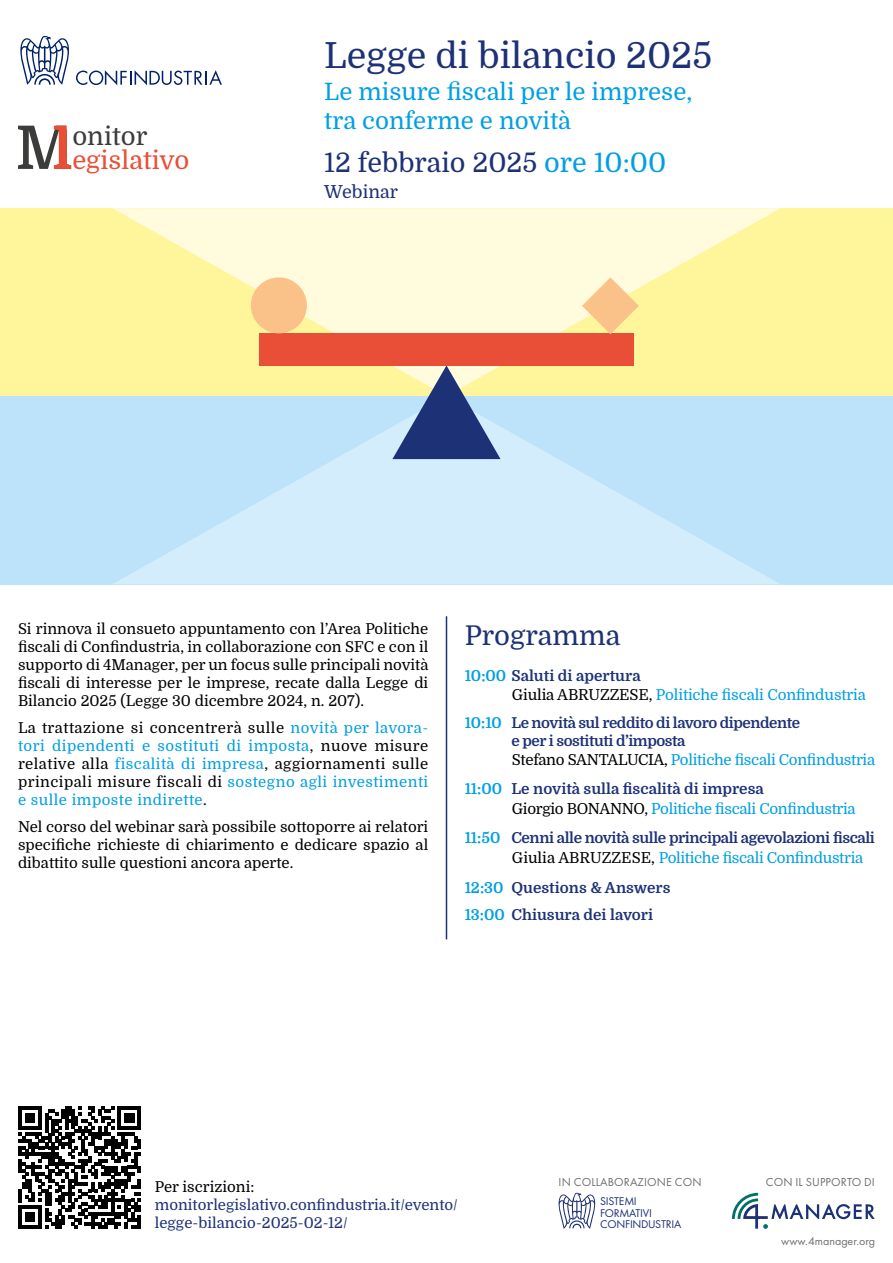
<style>
.page{position:relative;width:893px;height:1263px;background:#fff}
.page>*{position:absolute;margin:0;border:0;box-sizing:border-box;transform-origin:0 0}
.t1{font:36px "Domine";color:#1d3176}
.t2{font:27.3px "Domine";color:#1d3176}
.t3{font:27px "Domine";color:#1d3176}
.t4{font:25.65px "Domine";color:#e94f35}
.t5{font:25.65px "Domine";color:#3c3c3b}
.t6{font:24px/28.8px "Domine";color:#009fe3}
.t7{font:18px "Domine";color:#1d3176}
.t8{font:700 15.15px/29.2px "Domine";letter-spacing:-.015em;color:#1d3176}
.t9{font:15.15px/18.1px "Domine";letter-spacing:-.01em;color:#009fe3}
.t10{font:15px/18px "Domine";color:#000;text-align:justify}
.t11{font:15px/18px "Domine";letter-spacing:.03em;color:#009fe3;text-align:justify}
.t12{font:15px/18px "Domine";color:#1d3176}
.t13{font:700 15px/18px "Domine";letter-spacing:-.03em;color:#1d3176}
.t14{font:12px "Futura PT";letter-spacing:.01em;color:#706f6f}
.t15{font:11.7px/11.7px "Futura PT";letter-spacing:-.025em;color:#1d3176}
.s1{color:#009fe3}
.s2{color:#000}
.s3{font-weight:700}
.s4{font-weight:700;color:#1d3176}
.s5{font-weight:400;color:#000}
.s6{font-weight:400;color:#009fe3}
</style>
<div class="page">
<hr style="left:446px;top:616px;width:1px;height:323px;background:#1d3176">
<svg style="left:19px;top:1106px;width:122px;height:122px"></svg>
<svg style="left:559px;top:1193px;width:37px;height:36px"></svg>
<svg style="left:732px;top:1193px;width:143px;height:36px"></svg>
<div style="left:0;top:208px;width:893px;height:376px;background:#fff59b"></div>
<div style="left:0;top:396px;width:893px;height:188px;background:#bce3fa"></div>
<svg style="left:114px;top:427px;width:665px;height:157px;fill:#d4edfc"></svg>
<svg style="left:113px;top:208px;width:667px;height:125px;fill:#fffbdc"></svg>
<div style="left:259px;top:333px;width:375px;height:33px;background:#e94f36"></div>
<svg style="left:392px;top:365px;width:109px;height:94px"></svg>
<div style="left:251px;top:277px;width:56px;height:56px;background:#fac189;border-radius:50%"></div>
<svg style="left:582px;top:277px;width:57px;height:57px"></svg>
<svg style="left:18px;top:126px;width:53px;height:43px"></svg>
<svg style="left:20px;top:36px;width:49px;height:49px"></svg>
<svg style="left:76px;top:70px;width:146px;height:15px"></svg>
<h3 class="t5" style="left:72px;top:122px;width:77px">onitor</h3>
<h3 class="t4" style="left:72px;top:146px;width:118px">egislativo</h3>
<h1 class="t1" style="left:324px;top:36px;width:389px">Legge di bilancio 2025</h1>
<h3 class="t6" style="left:324px;top:78px;width:370px">Le misure fiscali per le imprese, tra conferme e novità</h3>
<h3 class="t3" style="left:324px;top:148px;width:343px">12 febbraio 2025 <span class="s1">ore 10:00</span></h3>
<p class="t7" style="left:324px;top:182px;width:75px">Webinar</p>
<p class="t10" style="left:18px;top:620px;width:412px">Si rinnova il consueto appuntamento con l’Area Politiche fiscali di Confindustria, in collaborazione con SFC e con il supporto di 4Manager, per un focus sulle principali novità fiscali di interesse per le imprese, recate dalla Legge di Bilancio 2025 (Legge 30 dicembre 2024, n. 207).</p>
<p class="t11" style="left:18px;top:719px;width:412px"><span class="s2">La trattazione si concentrerà sulle</span> novità per lavora&shy;tori dipendenti e sostituti di imposta<span class="s2">, nuove misure relative alla</span> fiscalità di impresa<span class="s2">, aggiornamenti sulle principali misure fiscali di</span> sostegno agli investimenti e sulle imposte indirette<span class="s2">.</span></p>
<p class="t10" style="left:18px;top:818px;width:412px">Nel corso del webinar sarà possibile sottoporre ai relatori specifiche richieste di chiarimento e dedicare spazio al dibattito sulle questioni ancora aperte.</p>
<h2 class="t2" style="left:465px;top:621px;width:157px">Programma</h2>
<p class="t9" style="left:512px;top:667px;width:356px;text-indent:-47px"><span class="s3">10:00</span> <span class="s4">Saluti di apertura<br></span><span class="s2">Giulia ABRUZZESE,</span> Politiche fiscali Confindustria</p>
<p class="t13" style="left:511px;top:714px;width:290px;text-indent:-47px"><span class="s1">10:10</span> Le novità sul reddito di lavoro dipendente e per i sostituti d’imposta</p>
<p class="t8" style="left:465px;top:745px;width:412px;text-indent:47px"><span class="s5">Stefano SANTALUCIA,</span> <span class="s6">Politiche fiscali Confindustria<br></span><span class="s1">11:00</span> Le novità sulla fiscalità di impresa</p>
<p class="t8" style="left:465px;top:794px;width:412px;text-indent:47px"><span class="s5">Giorgio BONANNO,</span> <span class="s6">Politiche fiscali Confindustria<br></span><span class="s1">11:50</span> Cenni alle novità sulle principali agevolazioni fiscali</p>
<p class="t9" style="left:465px;top:844px;width:400px;line-height:29.2px;text-indent:47px"><span class="s2">Giulia ABRUZZESE,</span> Politiche fiscali Confindustria<br><span class="s3">12:30</span> <span class="s4">Questions &amp; Answers</span></p>
<p class="t8" style="left:465px;top:900px;width:190px"><span class="s1">13:00</span> Chiusura dei lavori</p>
<p class="t14" style="left:559px;top:1175px;width:144px">IN COLLABORAZIONE CON</p>
<p class="t14" style="left:766px;top:1175px;width:111px">CON IL SUPPORTO DI</p>
<p class="t10" style="left:155px;top:1178px;width:101px">Per iscrizioni:</p>
<p class="t12" style="left:155px;top:1196px;width:305px">monitorlegislativo.confindustria.it/evento/ legge-bilancio-2025-02-12/</p>
<p class="t15" style="left:600px;top:1195px;width:83px">SISTEMI<br>FORMATIVI<br>CONFINDUSTRIA</p>
<p class="t14" style="left:781px;top:1234px;width:95px">www.4manager.org</p>
</div>
